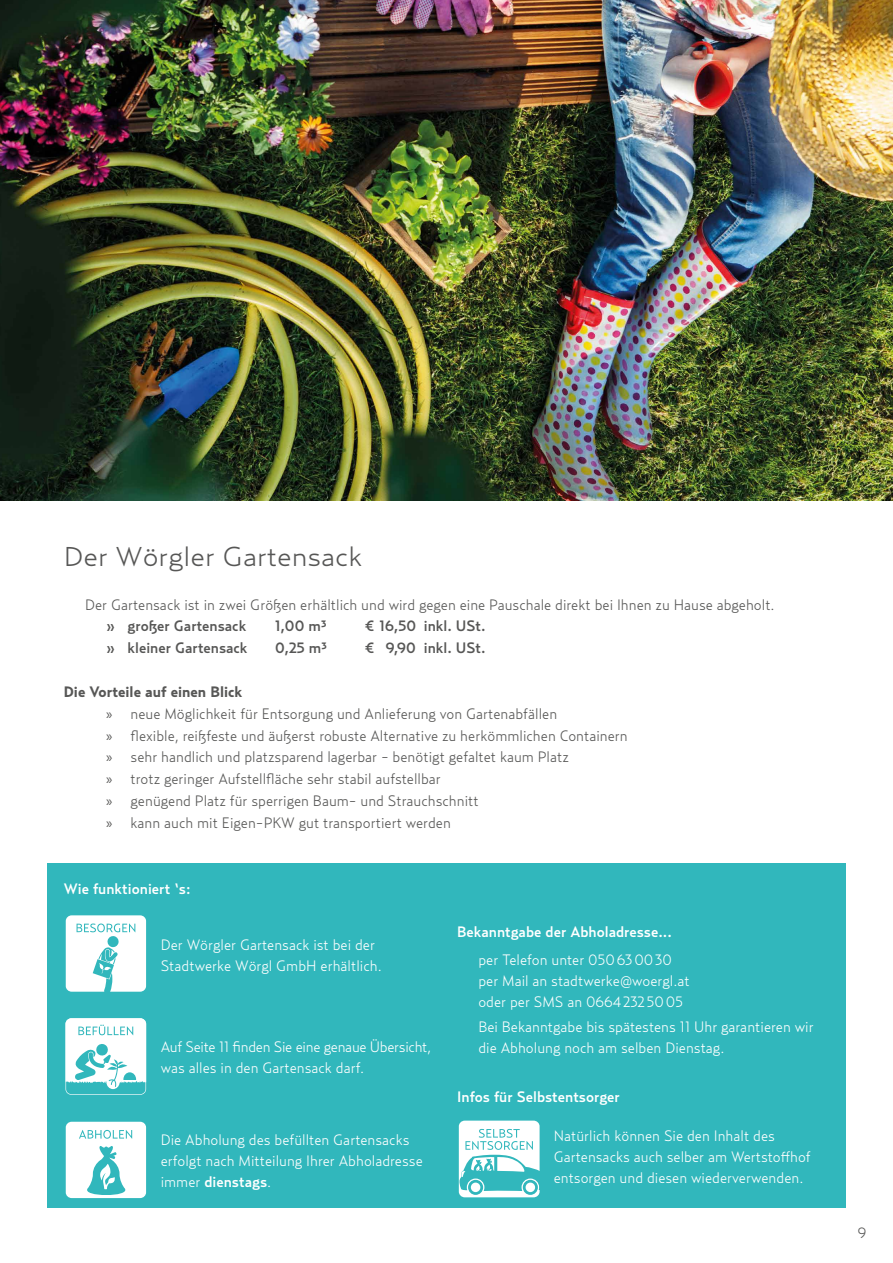
<style>
.page{position:relative;width:893px;height:1263px;background:#fff}
.page>*{position:absolute;margin:0;border:0;box-sizing:border-box;transform-origin:0 0}
.t1{font:300 27px "Relay Wide";color:#575756}
.t2{font:300 15px/21.8px "Relay";color:#575756}
.t3{font:300 15px/21px "Relay";color:#fff}
.t4{font:500 15px "Relay";color:#575756}
.t5{font:500 15px "Relay";color:#fff}
.t6{font:300 15px/21px "Relay";letter-spacing:-.02em;color:#fff}
.s1{font-weight:700}
.s2{font-family:"Myriad Pro";font-weight:400}
.s3{font-weight:500}
</style>
<div class="page">
<hr style="left:0;top:0;width:1px;height:1263px;background:#dbeef0">
<div style="left:47px;top:863px;width:799px;height:345px;background:#31b7bc"></div>
<div style="left:66px;top:915px;width:80px;height:77px;background:#fff;border-radius:6px"></div>
<svg style="left:77px;top:923px;width:58px;height:69px"></svg>
<svg style="left:65px;top:1018px;width:82px;height:77px"></svg>
<div style="left:66px;top:1122px;width:80px;height:76px;background:#fff;border-radius:6px"></div>
<svg style="left:87px;top:1146px;width:39px;height:49px"></svg>
<svg style="left:79px;top:1130px;width:53px;height:9px"></svg>
<div style="left:459px;top:1120px;width:81px;height:77px;background:#fff;border-radius:6px"></div>
<svg style="left:459px;top:1129px;width:81px;height:66px"></svg>
<img style="left:0;top:0;width:893px;height:500px">
<h1 class="t1" style="left:64px;top:540px;width:300px">Der Wörgler Gartensack</h1>
<p class="t2" style="left:85px;top:593px;width:691px">Der Gartensack ist in zwei Größen erhältlich und wird gegen eine Pauschale direkt bei Ihnen zu Hause abgeholt.</p>
<p class="t4" style="left:106px;top:617px;width:142px">» großer Gartensack</p>
<p class="t4" style="left:275px;top:617px;width:53px">1,00 m³</p>
<p class="t4" style="left:365px;top:617px;width:122px">€ 16,50 inkl. USt.</p>
<p class="t4" style="left:106px;top:639px;width:143px">» kleiner Gartensack</p>
<p class="t4" style="left:275px;top:639px;width:54px">0,25 m³</p>
<p class="t4" style="left:365px;top:639px;width:122px">€ 9,90 inkl. USt.</p>
<p class="t2" style="left:106px;top:681px;width:523px;text-indent:-43px"><span class="s1">Die Vorteile auf einen Blick<br></span><span class="s2">»</span> neue Möglichkeit für Entsorgung und Anlieferung von Gartenabfällen<br><span class="s2">»</span> flexible, reißfeste und äußerst robuste Alternative zu herkömmlichen Containern <span class="s2">»</span> sehr handlich und platzsparend lagerbar - benötigt gefaltet kaum Platz<br><span class="s2">»</span> trotz geringer Aufstellfläche sehr stabil aufstellbar<br><span class="s2">»</span> genügend Platz für sperrigen Baum- und Strauchschnitt<br><span class="s2">»</span> kann auch mit Eigen-PKW gut transportiert werden</p>
<p class="t5" style="left:64px;top:879px;width:128px">Wie funktioniert ‘s:</p>
<p class="t3" style="left:161px;top:934px;width:223px">Der Wörgler Gartensack ist bei der<br>Stadtwerke Wörgl GmbH erhältlich.</p>
<p class="t6" style="left:161px;top:1036px;width:272px">Auf Seite 11 finden Sie eine genaue Übersicht, was alles in den Gartensack darf.</p>
<p class="t3" style="left:161px;top:1129px;width:264px">Die Abholung des befüllten Gartensacks erfolgt nach Mitteilung Ihrer Abholadresse immer <span class="s3">dienstags</span>.</p>
<p class="t5" style="left:457px;top:923px;width:216px">Bekanntgabe der Abholadresse...</p>
<p class="t3" style="left:478px;top:949px;width:213px">per Telefon unter 050630030 per Mail an stadtwerke@woergl.at oder per SMS an 06642325005</p>
<p class="t3" style="left:478px;top:1016px;width:337px">Bei Bekanntgabe bis spätestens 11 Uhr garantieren wir die Abholung noch am selben Dienstag.</p>
<p class="t5" style="left:457px;top:1087px;width:164px">Infos für Selbstentsorger</p>
<p class="t3" style="left:554px;top:1125px;width:259px">Natürlich können Sie den Inhalt des<br>Gartensacks auch selber am Wertstoffhof entsorgen und diesen wiederverwenden.</p>
<p class="t2" style="left:858px;top:1222px;width:10px">9</p>
</div>
